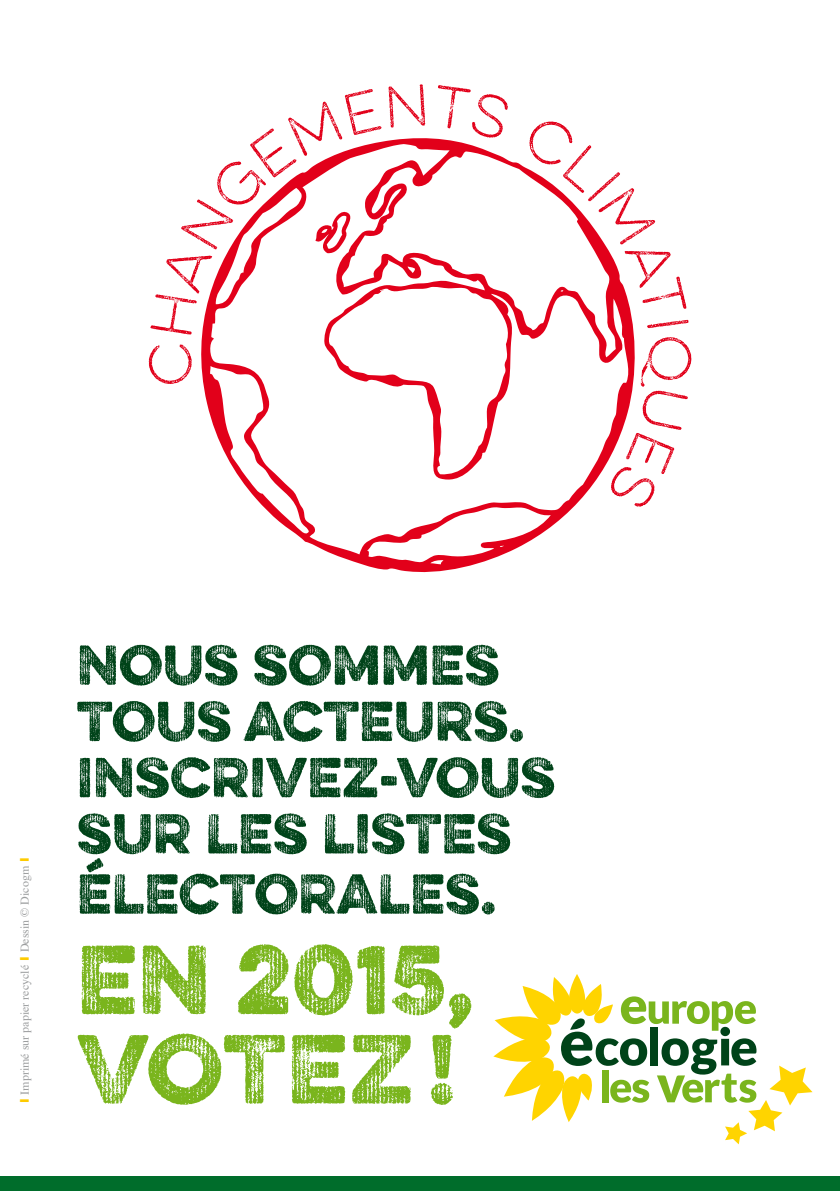
<style>
.page{position:relative;width:840px;height:1191px;background:#fff}
.page>*{position:absolute;margin:0;border:0;box-sizing:border-box;transform-origin:0 0}
.t1{font:300 87.2px "Eveleth";color:#7ab51d}
.t2{font:300 50.2px/57.2px "Eveleth";color:#004319}
.t3{font:12px "Times";color:#9c9e9f}
.s1{font-family:"Arial";font-weight:900;color:#fecb00}
</style>
<div class="page">
<svg style="left:493px;top:974px;width:319px;height:170px"></svg>
<div style="left:0;top:1176px;width:839px;height:15px;background:#006d2b"></div>
<svg style="left:201px;top:138px;width:433px;height:435px"></svg>
<svg style="left:201px;top:138px;width:181px;height:197px"></svg>
<svg style="left:432px;top:138px;width:79px;height:3px"></svg>
<svg style="left:521px;top:138px;width:113px;height:190px"></svg>
<svg style="left:606px;top:337px;width:29px;height:174px"></svg>
<p class="t3" style="left:14px;top:1103px;width:248px;rotate:-90deg"><span class="s1">I</span> Imprimé sur papier recyclé <span class="s1">I</span> Dessin © Dicogm <span class="s1">I</span></p>
<p class="t2" style="left:77px;top:635px;width:480px">NOUS SOMMES<br>TOUS ACTEURS.<br>INSCRIVEZ-VOUS<br>SUR LES LISTES<br>ÉLECTORALES.</p>
<h1 class="t1" style="left:77px;top:912px;width:399px">EN 2015,</h1>
<h1 class="t1" style="left:77px;top:1002px;width:380px">VOTEZ !</h1>
</div>
